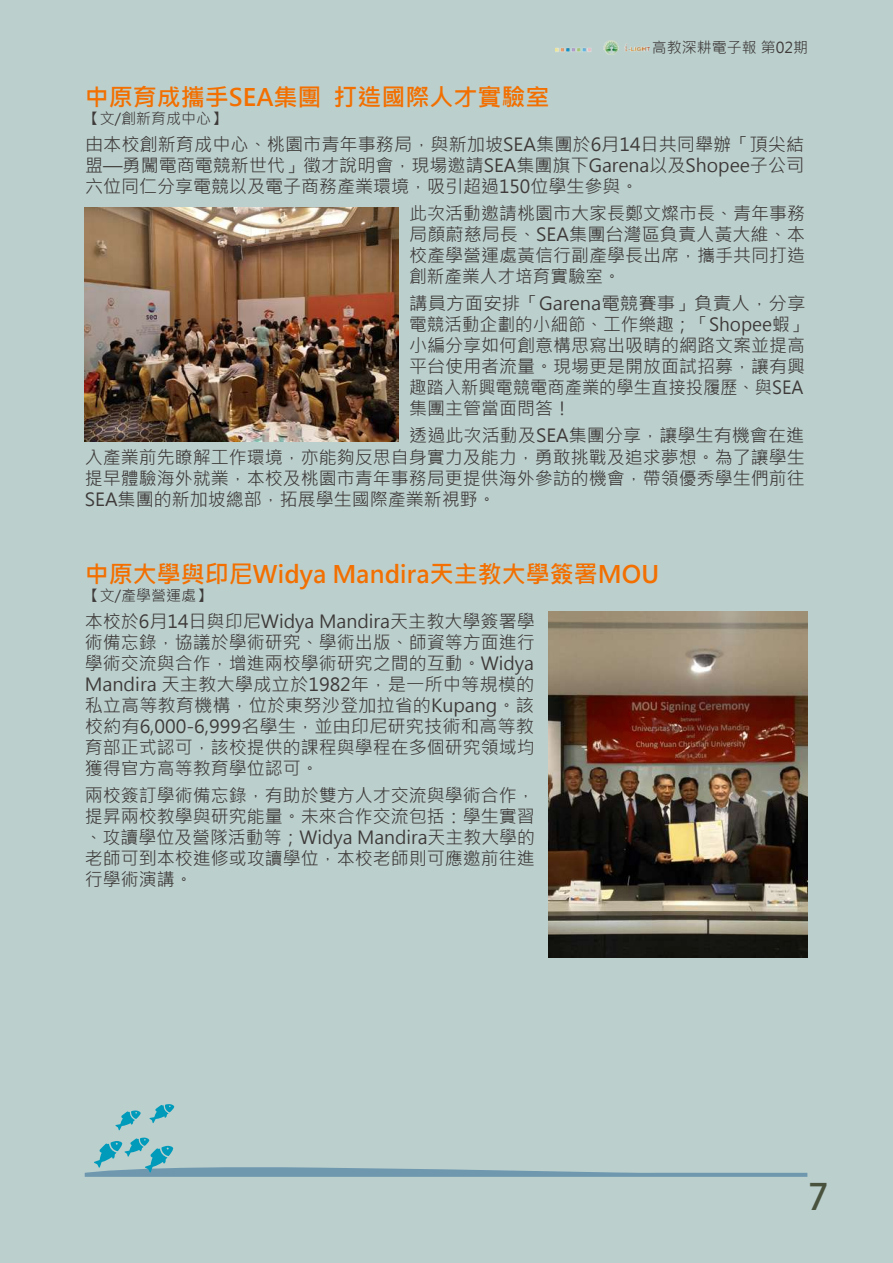
<style>
.page{position:relative;width:893px;height:1263px;background:#bbd0cd}
.page>*{position:absolute;margin:0;border:0;box-sizing:border-box;transform-origin:0 0}
.t1{font:700 36px "Adobe Fan Heiti Std";color:rgb(23 28 0/.7)}
.t2{font:700 24px "Microsoft Jheng Hei";color:#f26f00}
.t3{font:18px/21px "Microsoft Jheng Hei";color:#3e3a39;text-align:justify}
.t4{font:15px "Microsoft Jheng Hei";color:#3e3a39}
</style>
<div class="page">
<img style="left:85px;top:207px;width:313px;height:235px">
<img style="left:548px;top:612px;width:260px;height:345px">
<img style="left:555px;top:40px;width:94px;height:15px">
<svg style="left:85px;top:1137px;width:722px;height:40px"></svg>
<svg style="left:115px;top:1110px;width:26px;height:20px"></svg>
<svg style="left:149px;top:1104px;width:25px;height:19px"></svg>
<p class="t4" style="left:652px;top:38px;width:158px">高教深耕電子報 第02期</p>
<h2 class="t2" style="left:85px;top:82px;width:466px">中原育成攜手SEA集團 打造國際人才實驗室</h2>
<p class="t4" style="left:85px;top:109px;width:143px">【文/創新育成中心】</p>
<p class="t3" style="left:85px;top:134px;width:721px">由本校創新育成中心、桃園市青年事務局，與新加坡SEA集團於6月14日共同舉辦「頂尖結盟—勇闖電商電競新世代」徵才說明會，現場邀請SEA集團旗下Garena以及Shopee子公司六位同仁分享電競以及電子商務產業環境，吸引超過150位學生參與。</p>
<p class="t3" style="left:409px;top:203px;width:398px">此次活動邀請桃園市大家長鄭文燦市長、青年事務局顏蔚慈局長、SEA集團台灣區負責人黃大維、本校產學營運處黃信行副產學長出席，攜手共同打造創新產業人才培育實驗室。</p>
<p class="t3" style="left:409px;top:293px;width:400px;text-align:left">講員方面安排「Garena電競賽事」負責人，分享電競活動企劃的小細節、工作樂趣；「Shopee蝦」小編分享如何創意構思寫出吸睛的網路文案並提高平台使用者流量。現場更是開放面試招募，讓有興趣踏入新興電競電商產業的學生直接投履歷、與SEA集團主管當面問答！</p>
<p class="t3" style="left:85px;top:424px;width:722px;line-height:21.5px;text-indent:324px">透過此次活動及SEA集團分享，讓學生有機會在進入產業前先瞭解工作環境，亦能夠反思自身實力及能力，勇敢挑戰及追求夢想。為了讓學生提早體驗海外就業，本校及桃園市青年事務局更提供海外參訪的機會，帶領優秀學生們前往SEA集團的新加坡總部，拓展學生國際產業新視野。</p>
<h2 class="t2" style="left:85px;top:559px;width:576px">中原大學與印尼Widya Mandira天主教大學簽署MOU</h2>
<p class="t4" style="left:85px;top:586px;width:128px">【文/產學營運處】</p>
<p class="t3" style="left:85px;top:611px;width:452px">本校於6月14日與印尼Widya Mandira天主教大學簽署學術備忘錄，協議於學術研究、學術出版、師資等方面進行學術交流與合作，增進兩校學術研究之間的互動。Widya Mandira 天主教大學成立於1982年，是一所中等規模的私立高等教育機構，位於東努沙登加拉省的Kupang。該校約有6,000-6,999名學生，並由印尼研究技術和高等教育部正式認可，該校提供的課程與學程在多個研究領域均獲得官方高等教育學位認可。</p>
<p class="t3" style="left:85px;top:785px;width:452px">兩校簽訂學術備忘錄，有助於雙方人才交流與學術合作，提昇兩校教學與研究能量。未來合作交流包括：學生實習、攻讀學位及營隊活動等；Widya Mandira天主教大學的老師可到本校進修或攻讀學位，本校老師則可應邀前往進行學術演講。</p>
<h1 class="t1" style="left:808px;top:1175px;width:22px">7</h1>
</div>
